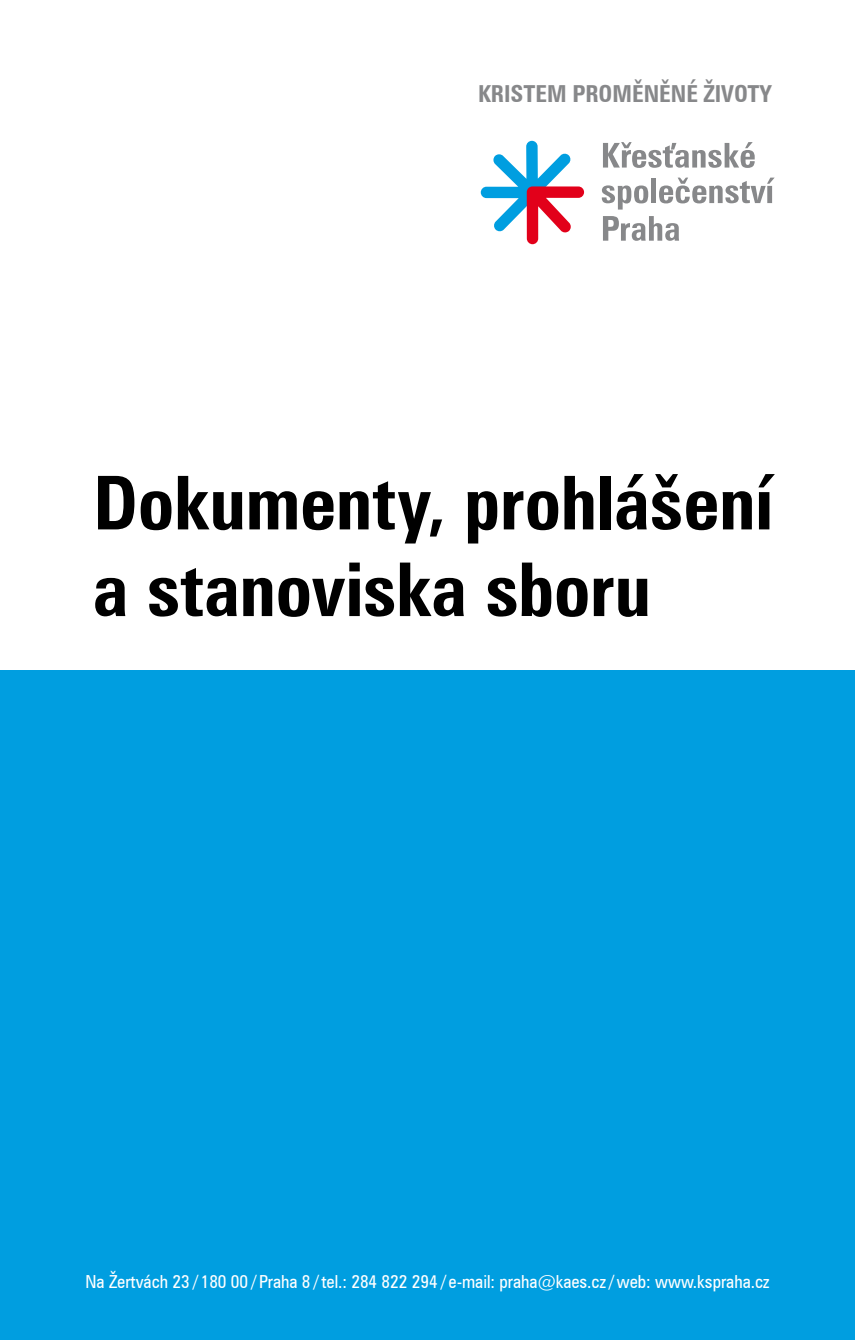
<style>
.page{position:relative;width:855px;height:1340px;background:#fff}
.page>*{position:absolute;margin:0;border:0;box-sizing:border-box;transform-origin:0 0}
.Nadpis{font:700 74.25px "Zurich Cn JB";letter-spacing:-.005em;color:#000}
.t1{font:700 condensed 23.4px "Zurich CE";color:#87888a}
.t2{font:condensed 18px "Zurich CE";color:#fff}
</style>
<div class="page">
<div style="left:0;top:670px;width:855px;height:669px;background:#009ee0"></div>
<svg style="left:603px;top:142px;width:151px;height:26px"></svg>
<svg style="left:602px;top:185px;width:46px;height:24px"></svg>
<div style="left:651px;top:178px;width:5px;height:25px;background:#87888a"></div>
<svg style="left:659px;top:178px;width:115px;height:25px"></svg>
<svg style="left:603px;top:216px;width:76px;height:25px"></svg>
<svg style="left:481px;top:141px;width:103px;height:103px"></svg>
<p class="t1" style="left:478px;top:79px;width:295px">KRISTEM PROMÌNÌNÉ ŽIVOTY</p>
<p class="Nadpis" style="left:92px;top:458px;width:682px">Dokumenty, prohlášení</p>
<p class="Nadpis" style="left:92px;top:544px;width:560px">a stanoviska sboru</p>
<p class="t2" style="left:62px;top:1270px;width:706px">Na Žertvách 23 / 180 0 / Praha 8 /tel.: 284 22 94 / e-mail: praha@kaes.cz /web: www.praha.k es.cz</p>
<p class="t2" style="left:86px;top:1270px;width:685px">Na Žertvách 23 / 180 00 / Praha 8 /tel.: 284 822 294 / e-mail: praha@kaes.cz /web: www.kspraha.cz</p>
</div>
